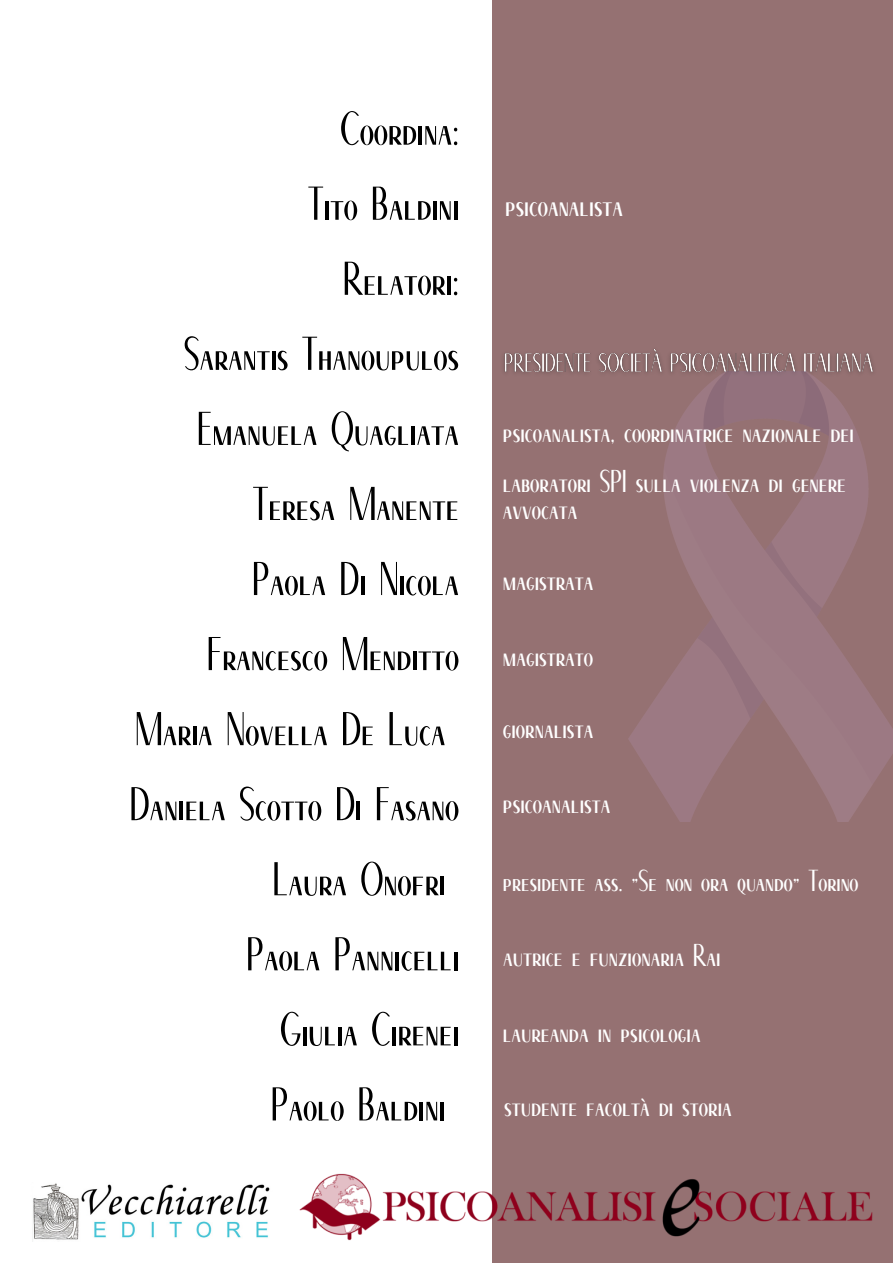
<style>
.page{position:relative;width:893px;height:1263px;background:#fff}
.page>*{position:absolute;margin:0;border:0;box-sizing:border-box;transform-origin:0 0}
.t1{font:53.93px/75.1px "Von Bond";color:#000;text-align:right}
.t2{font:39.45px "Von Bond";color:#fff}
.t3{font:36px/73.5px "Von Bond";color:#fff}
.t4{font:34.5px "Von Bond";color:#fff}
</style>
<div class="page">
<div style="left:492px;top:0;width:401px;height:1263px;background:#957172"></div>
<img style="left:504px;top:349px;width:369px;height:24px">
<img style="left:629px;top:372px;width:264px;height:450px">
<img style="left:32px;top:1183px;width:238px;height:58px">
<img style="left:299px;top:1173px;width:574px;height:68px">
<p class="t1" style="left:130px;top:91px;width:331px">Coordina:<br>Tito Baldini<br>Relatori:<br>Sarantis Thanoupulos<br>Emanuela Quagliata<br>Teresa Manente<br>Paola Di Nicola<br>Francesco Menditto<br>Maria Novella De Luca<br>Daniela Scotto Di Fasano<br>Laura Onofri<br>Paola Pannicelli<br>Giulia Cirenei<br>Paolo Baldini</p>
<p class="t2" style="left:505px;top:184px;width:119px">psicoanalista</p>
<p class="t3" style="left:503px;top:406px;width:352px;line-height:50.1px">psicoanalista, coordinatrice nazionale dei laboratori SPI sulla violenza di genere</p>
<p class="t3" style="left:503px;top:472px;width:76px">avvocata</p>
<p class="t3" style="left:503px;top:542px;width:92px">magistrata</p>
<p class="t3" style="left:503px;top:618px;width:109px">magistrato giornalista psicoanalista</p>
<p class="t4" style="left:503px;top:864px;width:357px">presidente ass. ”Se non ora quando” Torino</p>
<p class="t3" style="left:503px;top:917px;width:230px;line-height:75.3px">autrice e funzionaria Rai laureanda in psicologia studente facoltà di storia</p>
</div>
